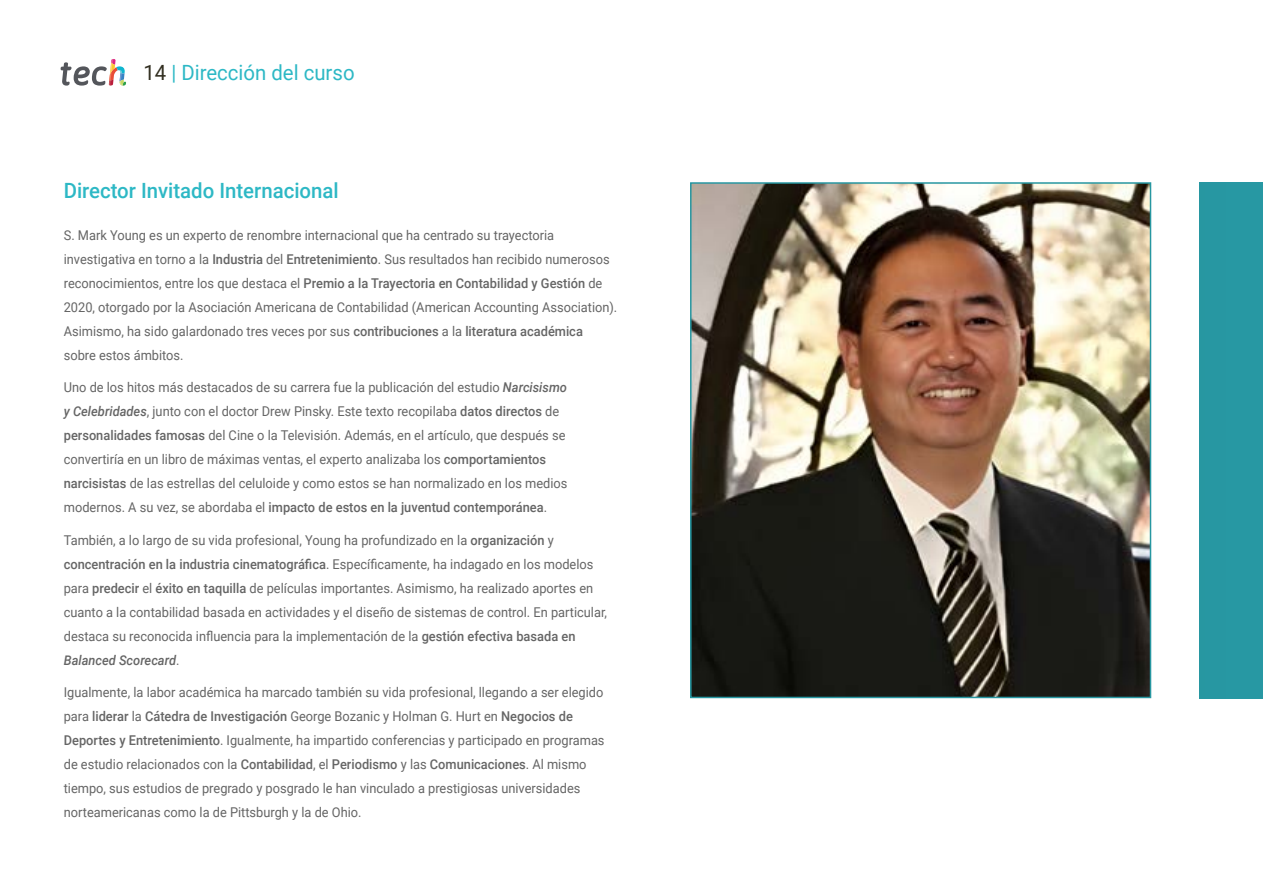
<style>
.page{position:relative;width:1263px;height:893px;background:#fff}
.page>*{position:absolute;margin:0;border:0;box-sizing:border-box;transform-origin:0 0}
.t1{font:500 21px "Roboto";color:#2db8c5}
.t2{font:21px "Roboto";color:#2db8c5}
.t3{font:13.5px/24px "Roboto";color:#656565;scale:.95 1}
.s1{color:#312e20}
.s2{font-weight:500}
.s3{font-weight:500;font-style:italic}
</style>
<div class="page">
<div style="left:1199px;top:182px;width:64px;height:516px;background:#2798a3"></div>
<img style="left:693px;top:185px;width:455px;height:510px">
<div style="left:690px;top:182px;width:461px;height:516px;border:2px solid #2797a1"></div>
<svg style="left:61px;top:59px;width:65px;height:27px"></svg>
<h1 class="t2" style="left:144px;top:57px;width:213px"><span class="s1">14</span> | Dirección del curso</h1>
<h1 class="t1" style="left:64px;top:176px;width:276px">Director Invitado Internacional</h1>
<p class="t3" style="left:64px;top:222px;width:584px">S. Mark Young es un experto de renombre internacional que ha centrado su trayectoria investigativa en torno a la <span class="s2">Industria</span> del <span class="s2">Entretenimiento</span>. Sus resultados han recibido numerosos reconocimientos, entre los que destaca el <span class="s2">Premio a la Trayectoria en Contabilidad y Gestión</span> de 2020, otorgado por la Asociación Americana de Contabilidad (American Accounting Association).<br>Asimismo, ha sido galardonado tres veces por sus <span class="s2">contribuciones</span> a la <span class="s2">literatura académica </span>sobre estos ámbitos.</p>
<p class="t3" style="left:64px;top:375px;width:532px">Uno de los hitos más destacados de su carrera fue la publicación del estudio <span class="s3">Narcisismo y Celebridades</span>, junto con el doctor Drew Pinsky. Este texto recopilaba <span class="s2">datos directos</span> de <span class="s2">personalidades famosas</span> del Cine o la Televisión. Además, en el artículo, que después se convertiría en un libro de máximas ventas, el experto analizaba los <span class="s2">comportamientos narcisistas</span> de las estrellas del celuloide y como estos se han normalizado en los medios modernos. A su vez, se abordaba el <span class="s2">impacto de estos en la juventud contemporánea</span>.</p>
<p class="t3" style="left:64px;top:527px;width:573px">También, a lo largo de su vida profesional, Young ha profundizado en la <span class="s2">organización</span> y <span class="s2">concentración en la industria cinematográfica</span>. Específicamente, ha indagado en los modelos para <span class="s2">predecir</span> el <span class="s2">éxito en taquilla</span> de películas importantes. Asimismo, ha realizado aportes en cuanto a la contabilidad basada en actividades y el diseño de sistemas de control. En particular, destaca su reconocida influencia para la implementación de la <span class="s2">gestión efectiva basada en </span><span class="s3">Balanced Scorecard</span>.</p>
<p class="t3" style="left:64px;top:680px;width:571px">Igualmente, la labor académica ha marcado también su vida profesional, llegando a ser elegido para <span class="s2">liderar</span> la <span class="s2">Cátedra de Investigación</span> George Bozanic y Holman G. Hurt en <span class="s2">Negocios de Deportes y Entretenimiento</span>. Igualmente, ha impartido conferencias y participado en programas de estudio relacionados con la <span class="s2">Contabilidad</span>, el <span class="s2">Periodismo</span> y las <span class="s2">Comunicaciones</span>. Al mismo tiempo, sus estudios de pregrado y posgrado le han vinculado a prestigiosas universidades norteamericanas como la de Pittsburgh y la de Ohio.</p>
</div>
